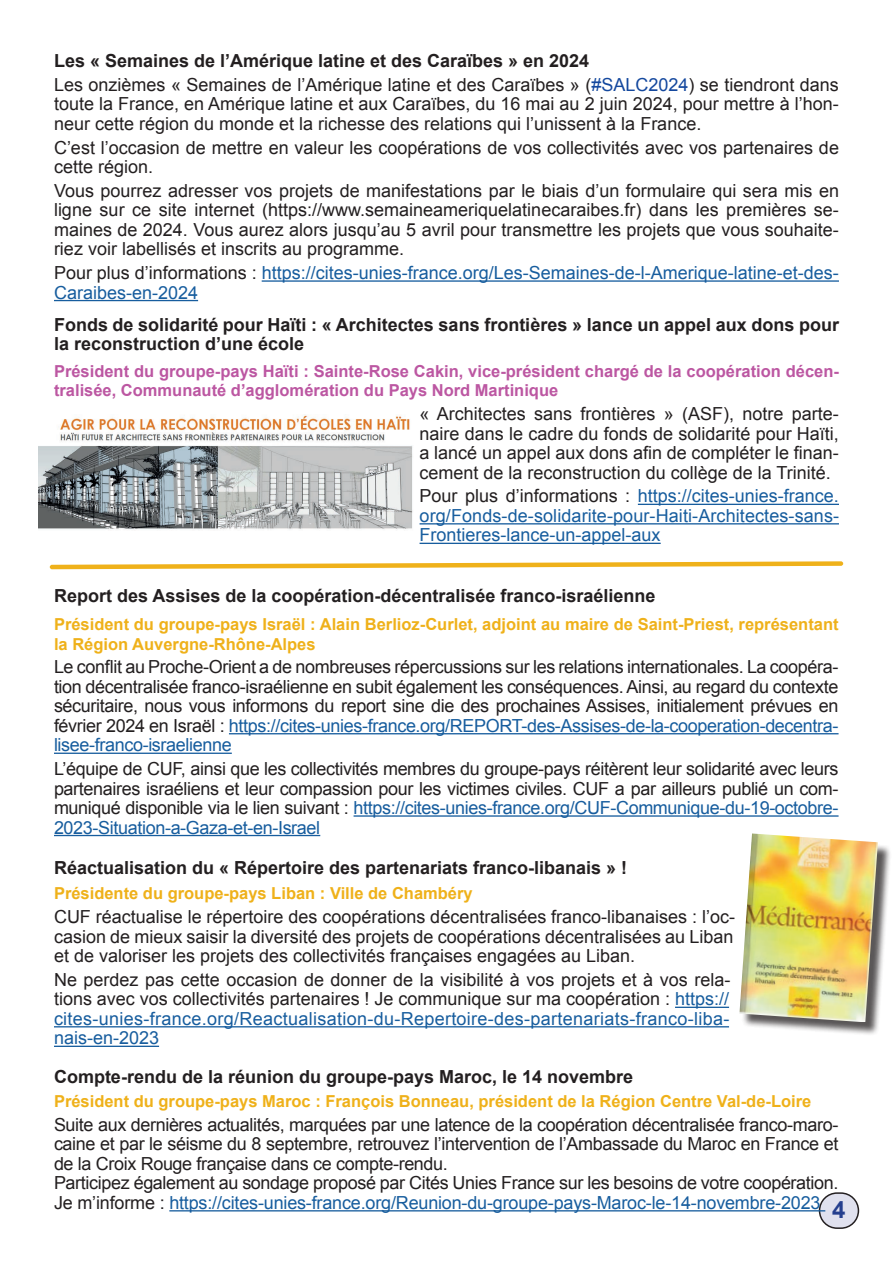
<style>
.page{position:relative;width:893px;height:1263px;background:#fff}
.page>*{position:absolute;margin:0;border:0;box-sizing:border-box;transform-origin:0 0}
.t1{font:700 24px "Arial";color:#253f8e}
.t2{font:18px/19.5px "Arial";color:#231f20;text-align:justify}
.t3{font:18px/19.5px "Arial";letter-spacing:-.02em;color:#231f20}
.t4{font:700 18px/19.5px "Arial";color:#231f20}
.t5{font:18px/19.5px "Arial";color:#175d9e}
.t6{font:700 16.5px/19.5px "Arial";color:#efb11a}
.t7{font:700 16.5px/19.5px "Arial";color:#bc57a2}
.s1{font-weight:700}
.s2{color:#14489e}
.s3{color:#231f20}
.s4{color:#175d9e}
</style>
<div class="page">
<svg style="left:50px;top:561px;width:793px;height:8px"></svg>
<div style="left:819px;top:1193px;width:39px;height:35px;background:#e0e1ee;border-radius:18px"></div>
<div style="left:819px;top:1192px;width:40px;height:37px;border:2px solid #231f20;border-radius:18px"></div>
<hr style="left:229px;top:733px;width:609px;height:1px;background:#175d9e">
<hr style="left:54px;top:753px;width:178px;height:1px;background:#175d9e">
<hr style="left:354px;top:815px;width:485px;height:2px;background:#175d9e">
<hr style="left:54px;top:835px;width:266px;height:1px;background:#175d9e">
<hr style="left:675px;top:1007px;width:54px;height:1px;background:#175d9e">
<hr style="left:54px;top:1026px;width:675px;height:1px;background:#175d9e">
<hr style="left:54px;top:1046px;width:105px;height:1px;background:#175d9e">
<hr style="left:169px;top:1210px;width:656px;height:1px;background:#175d9e">
<div style="left:741px;top:835px;width:151px;height:201px;background:#231f20;opacity:.75"></div>
<img style="left:739px;top:833px;width:139px;height:189px">
<hr style="left:262px;top:280px;width:577px;height:2px;background:#175d9e">
<hr style="left:54px;top:300px;width:144px;height:1px;background:#175d9e">
<hr style="left:638px;top:504px;width:201px;height:1px;background:#175d9e">
<hr style="left:420px;top:523px;width:419px;height:1px;background:#175d9e">
<hr style="left:420px;top:543px;width:241px;height:1px;background:#175d9e">
<img style="left:38px;top:415px;width:375px;height:115px">
<p class="t2" style="left:54px;top:49px;width:786px;line-height:23.7px"><span class="s1">Les « Semaines de l’Amérique latine et des Caraïbes » en 2024<br></span>Les onzièmes « Semaines de l’Amérique latine et des Caraïbes » (<span class="s2">#SALC2024</span>) se tiendront dans</p>
<p class="t2" style="left:54px;top:94px;width:786px">toute la France, en Amérique latine et aux Caraïbes, du 16 mai au 2 juin 2024, pour mettre à l’hon&shy;neur cette région du monde et la richesse des relations qui l’unissent à la France.</p>
<p class="t2" style="left:54px;top:138px;width:786px">C’est l’occasion de mettre en valeur les coopérations de vos collectivités avec vos partenaires de cette région.</p>
<p class="t2" style="left:54px;top:181px;width:786px">Vous pourrez adresser vos projets de manifestations par le biais d’un formulaire qui sera mis en ligne sur ce site internet (https://www.semaineameriquelatinecaraibes.fr) dans les premières se&shy;maines de 2024. Vous aurez alors jusqu’au 5 avril pour transmettre les projets que vous souhaite&shy;riez voir labellisés et inscrits au programme.</p>
<p class="t5" style="left:54px;top:263px;width:786px"><span class="s3">Pour plus d’informations :</span> https://cites-unies-france.org/Les-Semaines-de-l-Amerique-latine-et-des-<br>Caraibes-en-2024</p>
<p class="t4" style="left:54px;top:315px;width:786px">Fonds de solidarité pour Haïti : « Architectes sans frontières » lance un appel aux dons pour la reconstruction d’une école</p>
<p class="t7" style="left:54px;top:362px;width:786px">Président du groupe-pays Haïti : Sainte-Rose Cakin, vice-président chargé de la coopération décen&shy;tralisée, Communauté d’agglomération du Pays Nord Martinique</p>
<p class="t2" style="left:420px;top:404px;width:421px">« Architectes sans frontières » (ASF), notre parte&shy;naire dans le cadre du fonds de solidarité pour Haïti, a lancé un appel aux dons afin de compléter le finan&shy;cement de la reconstruction du collège de la Trinité.</p>
<p class="t5" style="left:420px;top:486px;width:421px;text-align:justify"><span class="s3">Pour plus d’informations :</span> https://cites-unies-france. org/Fonds-de-solidarite-pour-Haiti-Architectes-sans-Frontieres-lance-un-appel-aux</p>
<p class="t4" style="left:54px;top:586px;width:603px">Report des Assises de la coopération-décentralisée franco-israélienne</p>
<p class="t6" style="left:54px;top:615px;width:786px">Président du groupe-pays Israël : Alain Berlioz-Curlet, adjoint au maire de Saint-Priest, représentant la Région Auvergne-Rhône-Alpes</p>
<p class="t2" style="left:54px;top:657px;width:786px">Le conflit au Proche-Orient a de nombreuses répercussions sur les relations internationales. La coopéra&shy;tion décentralisée franco-israélienne en subit également les conséquences. Ainsi, au regard du contexte sécuritaire, nous vous informons du report sine die des prochaines Assises, initialement prévues en février 2024 en Israël : <span class="s4">https://cites-unies-france.org/REPORT-des-Assises-de-la-cooperation-decentra&shy;lisee-franco-israelienne</span></p>
<p class="t2" style="left:54px;top:759px;width:786px">L’équipe de CUF, ainsi que les collectivités membres du groupe-pays réitèrent leur solidarité avec leurs partenaires israéliens et leur compassion pour les victimes civiles. CUF a par ailleurs publié un com&shy;muniqué disponible via le lien suivant : <span class="s4">https://cites-unies-france.org/CUF-Communique-du-19-octobre-2023-Situation-a-Gaza-et-en-Israel</span></p>
<p class="t4" style="left:54px;top:859px;width:575px">Réactualisation du « Répertoire des partenariats franco-libanais » !</p>
<p class="t6" style="left:54px;top:884px;width:420px">Présidente du groupe-pays Liban : Ville de Chambéry</p>
<p class="t2" style="left:54px;top:907px;width:682px">CUF réactualise le répertoire des coopérations décentralisées franco-libanaises : l’oc&shy;casion de mieux saisir la diversité des projets de coopérations décentralisées au Liban et de valoriser les projets des collectivités françaises engagées au Liban.</p>
<p class="t2" style="left:54px;top:970px;width:678px">Ne perdez pas cette occasion de donner de la visibilité à vos projets et à vos rela&shy;tions avec vos collectivités partenaires ! Je communique sur ma coopération : <span class="s4">https:// cites-unies-france.org/Reactualisation-du-Repertoire-des-partenariats-franco-liba&shy;nais-en-2023</span></p>
<p class="t4" style="left:54px;top:1068px;width:581px">Compte-rendu de la réunion du groupe-pays Maroc, le 14 novembre</p>
<p class="t6" style="left:54px;top:1092px;width:759px">Président du groupe-pays Maroc : François Bonneau, président de la Région Centre Val-de-Loire</p>
<p class="t3" style="left:54px;top:1115px;width:786px">Suite aux dernières actualités, marquées par une latence de la coopération décentralisée franco-maro&shy;caine et par le séisme du 8 septembre, retrouvez l’intervention de l’Ambassade du Maroc en France et de la Croix Rouge française dans ce compte-rendu.<br>Participez également au sondage proposé par Cités Unies France sur les besoins de votre coopération.<br>Je m’informe : <span class="s4">https://cites-unies-france.org/Reunion-du-groupe-pays-Maroc-le-14-novembre-2023</span></p>
<h1 class="t1" style="left:832px;top:1194px;width:15px">4</h1>
</div>
